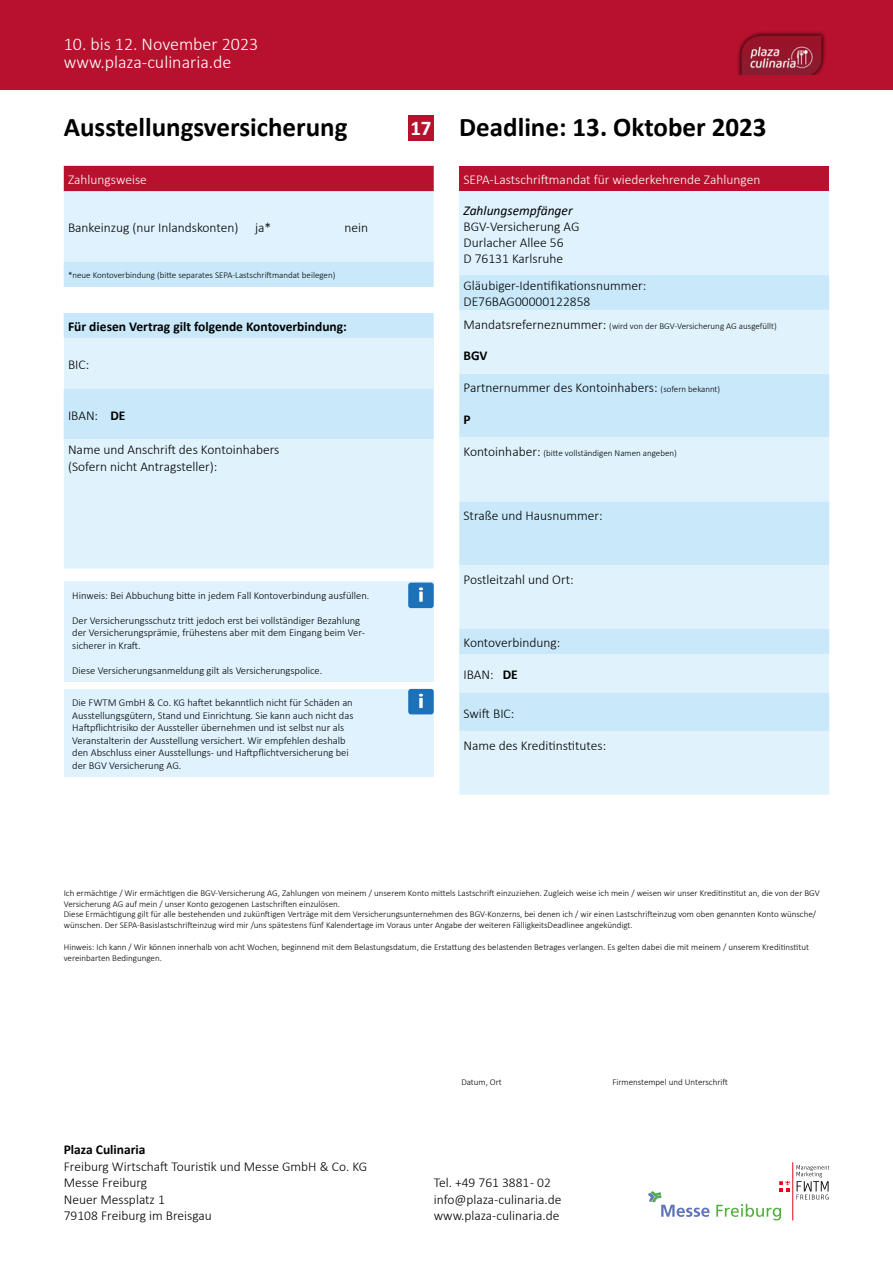
<style>
.page{position:relative;width:893px;height:1263px;background:#fff}
.page>*{position:absolute;margin:0;border:0;box-sizing:border-box;transform-origin:0 0}
.t1{font:700 27px "Calibri";color:#000}
.t2{font:300 18px/18px "Calibri";color:#fff}
.t3{font:300 13.5px/16.5px "Calibri";color:#000}
.t4{font:700 13.5px "Calibri";color:#000}
.t5{font:300 13.5px "Calibri";color:#fff}
.t6{font:italic 13.5px "Calibri";color:#000}
.t7{font:300 10.5px/12.6px "Calibri";color:#000}
.t8{font:300 9px/10.8px "Calibri";color:#000}
.s1{font-size:21px;color:#fff}
.s2{font-size:13.5px}
.s3{font-size:9px}
.s4{font-weight:700}
</style>
<div class="page">
<div style="left:0;top:0;width:893px;height:89px;background:#b7112d"></div>
<img style="left:737px;top:32px;width:89px;height:42px">
<svg style="left:716px;top:1204px;width:65px;height:16px"></svg>
<svg style="left:648px;top:1191px;width:62px;height:26px"></svg>
<svg style="left:779px;top:1181px;width:11px;height:10px"></svg>
<hr style="left:792px;top:1162px;width:1px;height:58px;background:#e30613">
<svg style="left:796px;top:1165px;width:33px;height:34px"></svg>
<div style="left:408px;top:115px;width:26px;height:25px;background:#b7112d"></div>
<svg style="left:64px;top:166px;width:370px;height:95px;background:#d4b6c5"></svg>
<div style="left:64px;top:261px;width:370px;height:178px;background:#c9e9fb"></div>
<div style="left:64px;top:287px;width:370px;height:26px;background:#fff"></div>
<div style="left:64px;top:338px;width:370px;height:50px;background:#e0f2fc"></div>
<div style="left:64px;top:439px;width:370px;height:129px;background:#e0f2fc"></div>
<div style="left:64px;top:581px;width:370px;height:101px;background:#dff2fd"></div>
<div style="left:408px;top:583px;width:26px;height:25px;background:#1d71b8;border-radius:3px"></div>
<svg style="left:419px;top:587px;width:4px;height:15px"></svg>
<div style="left:459px;top:166px;width:370px;height:25px;background:#b7112d"></div>
<div style="left:459px;top:191px;width:370px;height:84px;background:#dff2fd"></div>
<div style="left:459px;top:275px;width:370px;height:456px;background:#c9e9fb"></div>
<div style="left:459px;top:310px;width:370px;height:64px;background:#e0f2fc"></div>
<div style="left:459px;top:437px;width:370px;height:64px;background:#e0f2fc"></div>
<div style="left:459px;top:565px;width:370px;height:64px;background:#e0f2fc"></div>
<div style="left:459px;top:654px;width:370px;height:39px;background:#e0f2fc"></div>
<div style="left:459px;top:731px;width:370px;height:64px;background:#e0f2fc"></div>
<div style="left:64px;top:689px;width:370px;height:88px;background:#dff2fd"></div>
<div style="left:408px;top:689px;width:26px;height:25px;background:#1d71b8;border-radius:3px"></div>
<svg style="left:419px;top:694px;width:4px;height:14px"></svg>
<h2 class="t2" style="left:64px;top:35px;width:196px">10. bis 12. November 2023 www.plaza-culinaria.de</h2>
<h1 class="t1" style="left:64px;top:108px;width:285px">Ausstellungsversicherung</h1>
<h1 class="t1" style="left:410px;top:108px;width:358px"><span class="s1">17</span> Deadline: 13. Oktober 2023</h1>
<h3 class="t5" style="left:68px;top:172px;width:80px">Zahlungsweise</h3>
<h3 class="t3" style="left:68px;top:219px;width:205px">Bankeinzug (nur Inlandskonten) ja*</h3>
<h3 class="t3" style="left:344px;top:219px;width:25px">nein</h3>
<p class="t8" style="left:68px;top:270px;width:269px">*neue Kontoverbindung (bitte separates SEPA-Lastschriftmandat beilegen)</p>
<h3 class="t5" style="left:463px;top:172px;width:298px">SEPA-Lastschriftmandat für wiederkehrende Zahlungen</h3>
<h3 class="t6" style="left:463px;top:201px;width:111px">Zahlungsempfänger</h3>
<h3 class="t3" style="left:463px;top:218px;width:118px">BGV-Versicherung AG<br>Durlacher Allee 56<br>D 76131 Karlsruhe</h3>
<h3 class="t3" style="left:463px;top:278px;width:184px">Gläubiger-Identifikationsnummer:<br>DE76BAG00000122858</h3>
<p class="t8" style="left:463px;top:320px;width:315px"><span class="s2">Mandatsreferneznummer:</span> (wird von der BGV-Versicherung AG ausgefüllt)</p>
<h3 class="t4" style="left:463px;top:346px;width:26px">BGV</h3>
<h3 class="t3" style="left:463px;top:379px;width:258px">Partnernummer des Kontoinhabers: <span class="s3">(sofern bekannt)</span></h3>
<h3 class="t4" style="left:463px;top:410px;width:9px">P</h3>
<p class="t8" style="left:463px;top:448px;width:215px"><span class="s2">Kontoinhaber:</span> (bitte vollständigen Namen angeben)</p>
<h3 class="t4" style="left:68px;top:317px;width:280px">Für diesen Vertrag gilt folgende Kontoverbindung:</h3>
<h3 class="t3" style="left:68px;top:356px;width:23px">BIC:</h3>
<h3 class="t3" style="left:68px;top:407px;width:59px">IBAN: <span class="s4">DE</span></h3>
<h3 class="t3" style="left:68px;top:442px;width:213px">Name und Anschrift des Kontoinhabers (Sofern nicht Antragsteller):</h3>
<h3 class="t3" style="left:463px;top:507px;width:141px">Straße und Hausnummer:</h3>
<p class="t7" style="left:72px;top:589px;width:299px">Hinweis: Bei Abbuchung bitte in jedem Fall Kontoverbindung ausfüllen.</p>
<p class="t7" style="left:72px;top:614px;width:294px">Der Versicherungsschutz tritt jedoch erst bei vollständiger Bezahlung der Versicherungsprämie, frühestens aber mit dem Eingang beim Ver&shy;sicherer in Kraft.</p>
<p class="t7" style="left:72px;top:664px;width:252px">Diese Versicherungsanmeldung gilt als Versicherungspolice.</p>
<p class="t7" style="left:72px;top:696px;width:283px">Die FWTM GmbH &amp; Co. KG haftet bekanntlich nicht für Schäden an Ausstellungsgütern, Stand und Einrichtung. Sie kann auch nicht das Haftpflichtrisiko der Aussteller übernehmen und ist selbst nur als Veranstalterin der Ausstellung versichert. Wir empfehlen deshalb den Abschluss einer Ausstellungs- und Haftpflichtversicherung bei der BGV Versicherung AG.</p>
<h3 class="t3" style="left:463px;top:571px;width:112px">Postleitzahl und Ort:</h3>
<h3 class="t3" style="left:463px;top:635px;width:98px">Kontoverbindung:</h3>
<h3 class="t3" style="left:463px;top:666px;width:56px">IBAN: <span class="s4">DE</span></h3>
<h3 class="t3" style="left:463px;top:705px;width:52px">Swift BIC:</h3>
<h3 class="t3" style="left:463px;top:737px;width:144px">Name des Kreditinstitutes:</h3>
<p class="t8" style="left:64px;top:887px;width:758px">Ich ermächtige / Wir ermächtigen die BGV-Versicherung AG, Zahlungen von meinem / unserem Konto mittels Lastschrift einzuziehen. Zugleich weise ich mein / weisen wir unser Kreditinstitut an, die von der BGV Versicherung AG auf mein / unser Konto gezogenen Lastschriften einzulösen.<br>Diese Ermächtigung gilt für alle bestehenden und zukünftigen Verträge mit dem Versicherungsunternehmen des BGV-Konzerns, bei denen ich / wir einen Lastschrifteinzug vom oben genannten Konto wünsche/ wünschen. Der SEPA-Basislastschrifteinzug wird mir /uns spätestens fünf Kalendertage im Voraus unter Angabe der weiteren FälligkeitsDeadlinee angekündigt.</p>
<p class="t8" style="left:64px;top:941px;width:747px">Hinweis: Ich kann / Wir können innerhalb von acht Wochen, beginnend mit dem Belastungsdatum, die Erstattung des belastenden Betrages verlangen. Es gelten dabei die mit meinem / unserem Kreditinstitut vereinbarten Bedingungen.</p>
<h3 class="t4" style="left:64px;top:1140px;width:83px">Plaza Culinaria</h3>
<h3 class="t3" style="left:64px;top:1158px;width:305px">Freiburg Wirtschaft Touristik und Messe GmbH &amp; Co. KG<br>Messe Freiburg<br>Neuer Messplatz 1<br>79108 Freiburg im Breisgau</h3>
<p class="t8" style="left:461px;top:1077px;width:42px">Datum, Ort</p>
<p class="t8" style="left:612px;top:1077px;width:117px">Firmenstempel und Unterschrift</p>
<h3 class="t3" style="left:434px;top:1174px;width:129px">Tel. +49 761 3881 - 02 info@plaza-culinaria.de www.plaza-culinaria.de</h3>
</div>
